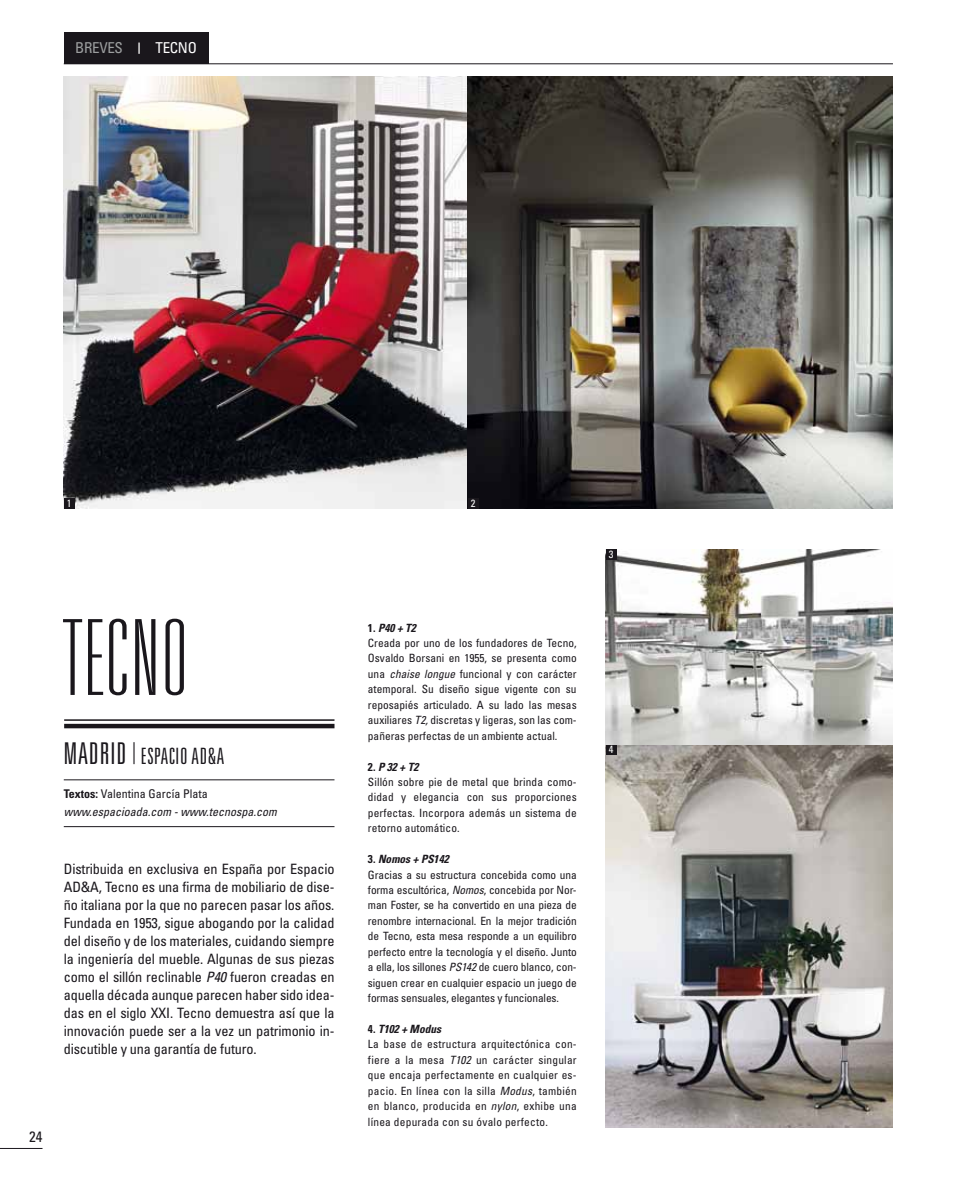
<style>
.page{position:relative;width:978px;height:1191px;background:#fff}
.page>*{position:absolute;margin:0;border:0;box-sizing:border-box;transform-origin:0 0}
.t1{font:100 ultra-condensed 105px "Univers LT Std";letter-spacing:.03em;color:#1a171c}
.t2{font:300 ultra-condensed 22.5px "Univers LT Std";letter-spacing:.03em;color:#1a171c}
.t3{font:condensed 15px "Univers LT Std";letter-spacing:-.02em;color:#9c9e9f}
.t4{font:condensed 15px "Univers LT Std";color:#1a171c}
.t5{font:condensed 14.25px/18px "Univers LT Std";letter-spacing:-.01em;color:#1a171c;text-align:justify}
.t6{font:italic condensed 12px/18px "Univers LT Std";color:#1a171c}
.t7{font:condensed 11.4px/15.5px "Univers LT Std";color:#1a171c}
.t8{font:condensed 11.4px/15.5px "Univers LT Std";letter-spacing:.02em;color:#1a171c}
.t9{font:condensed 10.5px "Univers LT Std";color:#fff}
.s1{font-weight:700;font-size:11.25px;color:#fff}
.s2{color:#fff}
.s3{font-size:30px}
.s4{font-weight:100;font-size:30px}
.s5{font-weight:700;font-style:normal}
.s6{font-style:normal}
.s7{font-style:italic}
.s8{font-weight:700}
.s9{font-weight:700;font-style:italic}
</style>
<div class="page">
<hr style="left:0;top:1148px;width:43px;height:1px;background:#1a171c">
<hr style="left:64px;top:779px;width:270px;height:1px;background:#1a171c">
<hr style="left:64px;top:826px;width:270px;height:1px;background:#1a171c">
<hr style="left:64px;top:719px;width:270px;height:2px;background:#1a171c">
<hr style="left:64px;top:724px;width:270px;height:4px;background:#1a171c">
<img style="left:64px;top:77px;width:829px;height:432px">
<img style="left:606px;top:549px;width:287px;height:578px">
<hr style="left:64px;top:63px;width:829px;height:1px;background:#1a171c">
<div style="left:64px;top:32px;width:144px;height:32px;background:#1a171c"></div>
<div style="left:64px;top:498px;width:10px;height:10px;background:#1a171c"></div>
<div style="left:468px;top:498px;width:10px;height:11px;background:#1a171c"></div>
<div style="left:606px;top:744px;width:10px;height:11px;background:#1a171c"></div>
<div style="left:606px;top:549px;width:11px;height:11px;background:#1a171c"></div>
<h3 class="t3" style="left:75px;top:39px;width:123px">BREVES <span class="s1">|</span> <span class="s2">TECNO</span></h3>
<p class="t9" style="left:67px;top:496px;width:6px">1</p>
<p class="t9" style="left:471px;top:497px;width:6px">2</p>
<h1 class="t1" style="left:64px;top:604px;width:125px">TECNO</h1>
<h2 class="t2" style="left:64px;top:744px;width:162px"><span class="s3">MADRID</span><span class="s4">|</span> ESPACIO AD&amp;A</h2>
<p class="t6" style="left:64px;top:784px;width:215px"><span class="s5">Textos:</span> <span class="s6">Valentina García Plata </span>www.espacioada.com - www.tecnospa.com</p>
<p class="t5" style="left:64px;top:860px;width:272px">Distribuida en exclusiva en España por Espacio AD&amp;A, Tecno es una firma de mobiliario de dise&shy;ño italiana por la que no parecen pasar los años.<br>Fundada en 1953, sigue abogando por la calidad del diseño y de los materiales, cuidando siempre la ingeniería del mueble. Algunas de sus piezas como el sillón reclinable <span class="s7">P40</span> fueron creadas en aquella década aunque parecen haber sido idea&shy;das en el siglo XXI. Tecno demuestra así que la innovación puede ser a la vez un patrimonio in&shy;discutible y una garantía de futuro.</p>
<h3 class="t4" style="left:29px;top:1127px;width:15px">24</h3>
<p class="t7" style="left:368px;top:619px;width:210px"><span class="s8">1.</span> <span class="s9">P40 + T2<br></span>Creada por uno de los fundadores de Tecno, Osvaldo Borsani en 1955, se presenta como una <span class="s7">chaise longue</span> funcional y con carácter atemporal. Su diseño sigue vigente con su reposapiés articulado. A su lado las mesas auxiliares <span class="s7">T2,</span> discretas y ligeras, son las com&shy;pañeras perfectas de un ambiente actual.</p>
<p class="t7" style="left:368px;top:758px;width:210px"><span class="s8">2.</span> <span class="s9">P 32 + T2<br></span>Sillón sobre pie de metal que brinda como&shy;didad y elegancia con sus proporciones perfectas. Incorpora además un sistema de retorno automático.</p>
<p class="t7" style="left:368px;top:851px;width:210px"><span class="s8">3.</span> <span class="s9">Nomos + PS142<br></span>Gracias a su estructura concebida como una forma escultórica, <span class="s7">Nomos</span>, concebida por Nor&shy;man Foster, se ha convertido en una pieza de renombre internacional. En la mejor tradición de Tecno, esta mesa responde a un equilibro perfecto entre la tecnología y el diseño. Junto a ella, los sillones <span class="s7">PS142</span> de cuero blanco, con&shy;siguen crear en cualquier espacio un juego de formas sensuales, elegantes y funcionales.</p>
<p class="t8" style="left:368px;top:1021px;width:210px"><span class="s8">4.</span> <span class="s9">T102 + Modus<br></span>La base de estructura arquitectónica con&shy;fiere a la mesa <span class="s7">T102</span> un carácter singular que encaja perfectamente en cualquier es&shy;pacio. En línea con la silla <span class="s7">Modus</span>, también en blanco, producida en <span class="s7">nylon</span>, exhibe una línea depurada con su óvalo perfecto.</p>
<p class="t9" style="left:609px;top:548px;width:6px">3</p>
<p class="t9" style="left:609px;top:743px;width:6px">4</p>
</div>
